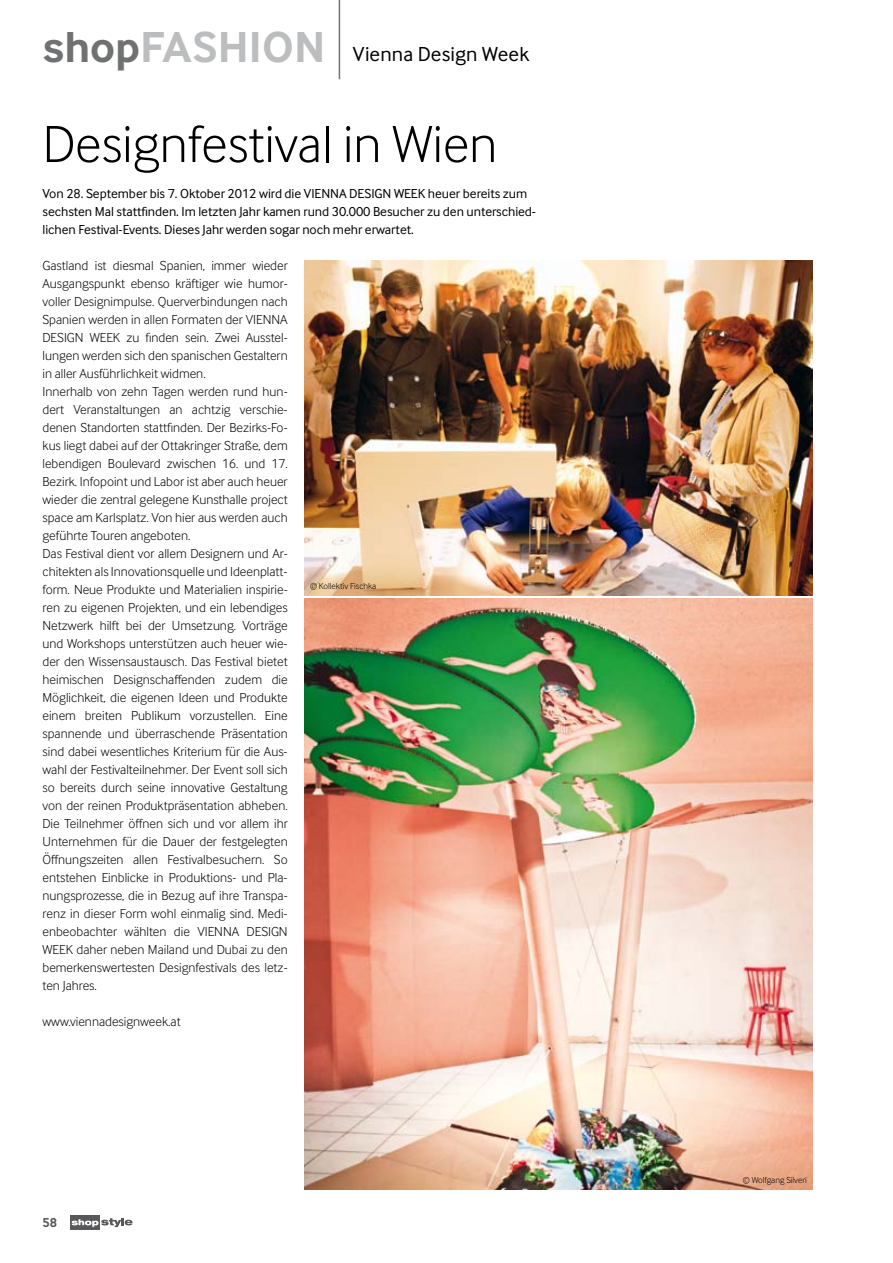
<style>
.page{position:relative;width:893px;height:1263px;background:#fff}
.page>*{position:absolute;margin:0;border:0;box-sizing:border-box;transform-origin:0 0}
.t1{font:300 54px "Inter Face Typo";color:#000}
.t2{font:21px "Inter Face Typo";letter-spacing:.01em;color:#000}
.t3{font:300 13.5px/18px "Inter Face Typo";color:#000}
.t4{font:13.5px/18px "Inter Face Typo";letter-spacing:-.005em;color:#000}
.t5{font:700 13.5px "Inter Face Typo";color:#58585a}
.t6{font:300 9px "Inter Face Typo";color:#000}
.s1{font-weight:700;font-size:45px;color:#707172}
.s2{font-weight:700;font-size:45px;color:#bbbdbe}
</style>
<div class="page">
<div style="left:70px;top:1215px;width:30px;height:14px;background:#58585a"></div>
<svg style="left:72px;top:1218px;width:61px;height:9px"></svg>
<hr style="left:339px;top:0;width:1px;height:79px;background:#707172">
<img style="left:305px;top:598px;width:507px;height:591px">
<img style="left:305px;top:260px;width:507px;height:335px">
<h2 class="t2" style="left:43px;top:42px;width:488px"><span class="s1">shop</span><span class="s2">FASHION</span> Vienna Design Week</h2>
<h1 class="t1" style="left:43px;top:114px;width:456px">Designfestival in Wien</h1>
<p class="t4" style="left:43px;top:184px;width:495px">Von 28. September bis 7. Oktober 2012 wird die VIENNA DESIGN WEEK heuer bereits zum sechsten Mal stattfinden. Im letzten Jahr kamen rund 30.000 Besucher zu den unterschied&shy;lichen Festival-Events. Dieses Jahr werden sogar noch mehr erwartet.</p>
<p class="t3" style="left:43px;top:256px;width:247px">Gastland ist diesmal Spanien, immer wieder Ausgangspunkt ebenso kräftiger wie humor&shy;voller Designimpulse. Querverbindungen nach Spanien werden in allen Formaten der VIENNA DESIGN WEEK zu finden sein. Zwei Ausstel&shy;lungen werden sich den spanischen Gestaltern in aller Ausführlichkeit widmen.<br>Innerhalb von zehn Tagen werden rund hun&shy;dert Veranstaltungen an achtzig verschie&shy;denen Standorten stattfinden. Der Bezirks-Fo&shy;kus liegt dabei auf der Ottakringer Straße, dem lebendigen Boulevard zwischen 16. und 17.<br>Bezirk. Infopoint und Labor ist aber auch heuer wieder die zentral gelegene Kunsthalle project space am Karlsplatz. Von hier aus werden auch geführte Touren angeboten.<br>Das Festival dient vor allem Designern und Ar&shy;chitekten als Innovationsquelle und Ideenplatt&shy;form. Neue Produkte und Materialien inspirie&shy;ren zu eigenen Projekten, und ein lebendiges Netzwerk hilft bei der Umsetzung. Vorträge und Workshops unterstützen auch heuer wie&shy;der den Wissensaustausch. Das Festival bietet heimischen Designschaffenden zudem die Möglichkeit, die eigenen Ideen und Produkte einem breiten Publikum vorzustellen. Eine spannende und überraschende Präsentation sind dabei wesentliches Kriterium für die Aus&shy;wahl der Festivalteilnehmer. Der Event soll sich so bereits durch seine innovative Gestaltung von der reinen Produktpräsentation abheben.<br>Die Teilnehmer öffnen sich und vor allem ihr Unternehmen für die Dauer der festgelegten Öffnungszeiten allen Festivalbesuchern. So entstehen Einblicke in Produktions- und Pla&shy;nungsprozesse, die in Bezug auf ihre Transpa&shy;renz in dieser Form wohl einmalig sind. Medi&shy;enbeobachter wählten die VIENNA DESIGN WEEK daher neben Mailand und Dubai zu den bemerkenswertesten Designfestivals des letz&shy;ten Jahres.</p>
<p class="t3" style="left:43px;top:1012px;width:140px">www.viennadesignweek.at</p>
<p class="t6" style="left:310px;top:581px;width:68px">© Kollektiv Fischka</p>
<p class="t5" style="left:43px;top:1215px;width:16px">58</p>
<p class="t6" style="left:743px;top:1175px;width:65px">© Wolfgang Silveri</p>
</div>
